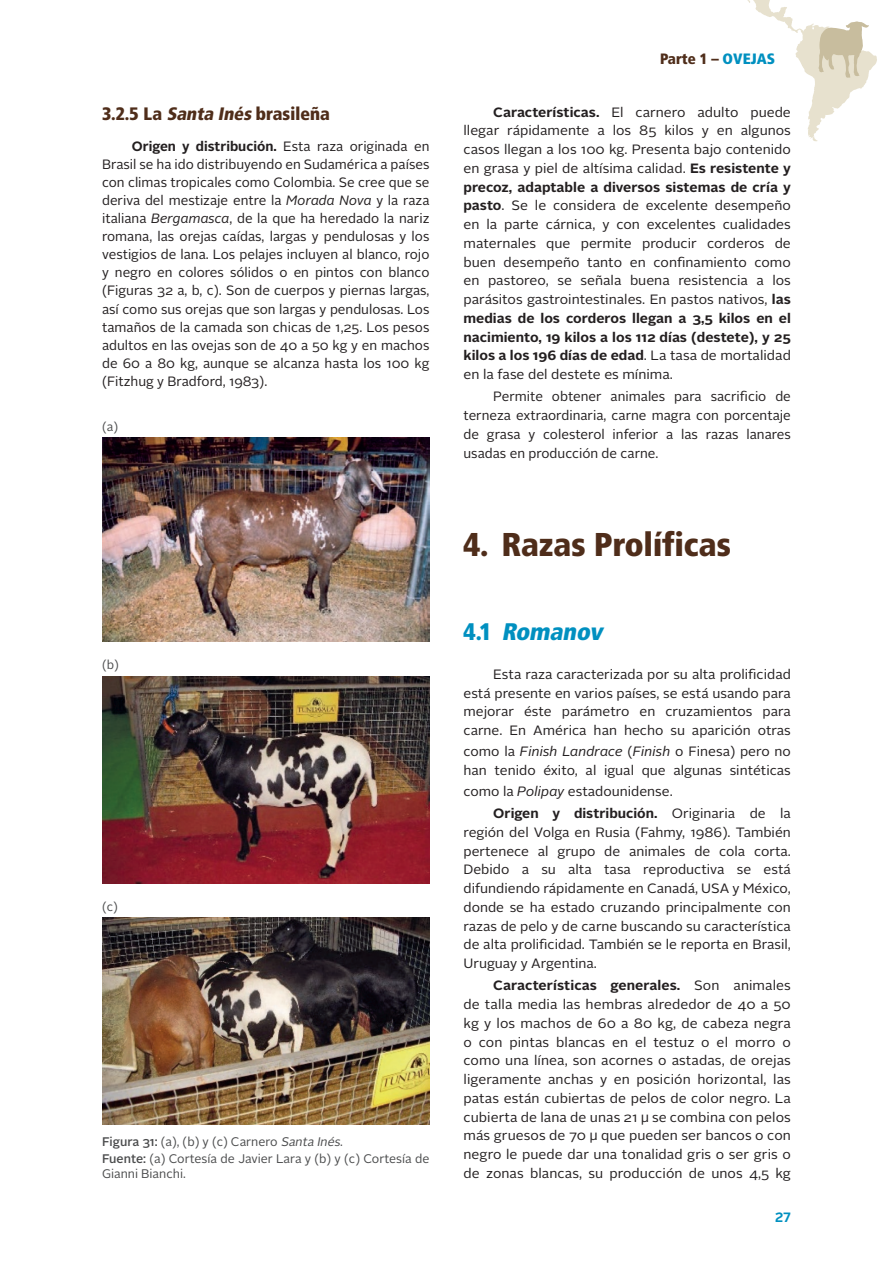
<style>
.page{position:relative;width:893px;height:1263px;background:#fff}
.page>*{position:absolute;margin:0;border:0;box-sizing:border-box;transform-origin:0 0}
.t1{font:33px "BVG Pos Auf Fett";color:#4f2d1a}
.t2{font:italic 24px "BVG Pos Auf Fett";color:#0090c0}
.t3{font:18px "BVG Pos Auf Fett";color:#4f2d1a}
.t4{font:15px "BVG Pos Auf Fett";color:#4f2d1a}
.t5{font:13.5px/18.8px "Alright Sans";color:#231f20;text-align:justify}
.t6{font:13.5px/18.8px "Alright Sans";color:#231f20;text-align:justify;scale:1.04 1}
.t7{font:700 13.5px "Alright Sans";color:#0090c0}
.t8{font:12.45px/17.1px "Alright Sans";color:#4b4c4d}
.s1{font-style:italic}
.s2{font-weight:700}
.s3{font-weight:500}
.s4{font-family:"BVG Fett";color:#0090c0}
.s5{font-style:normal}
</style>
<div class="page">
<svg style="left:747px;top:0;width:130px;height:141px"></svg>
<img style="left:102px;top:438px;width:328px;height:203px">
<img style="left:102px;top:676px;width:327px;height:207px">
<img style="left:102px;top:918px;width:328px;height:206px">
<h3 class="t3" style="left:102px;top:103px;width:229px">3.2.5 La <span class="s1">Santa Inés</span> brasileña</h3>
<p class="t5" style="left:102px;top:138px;width:329px;line-height:18px;text-indent:30px"><span class="s2">Origen y distribución.</span> Esta raza originada en Brasil se ha ido distribuyendo en Sudamérica a países con climas tropicales como Colombia. Se cree que se deriva del mestizaje entre la <span class="s1">Morada Nova</span> y la raza italiana <span class="s1">Bergamasca</span>, de la que ha heredado la nariz romana, las orejas caídas, largas y pendulosas y los vestigios de lana. Los pelajes incluyen al blanco, rojo y negro en colores sólidos o en pintos con blanco (Figuras 32 a, b, c). Son de cuerpos y piernas largas, así como sus orejas que son largas y pendulosas. Los tamaños de la camada son chicas de 1,25. Los pesos adultos en las ovejas son de 40 a 50 kg y en machos de 60 a 80 kg, aunque se alcanza hasta los 100 kg (Fitzhug y Bradford, 1983).</p>
<p class="t8" style="left:102px;top:418px;width:18px">(a)</p>
<p class="t8" style="left:102px;top:657px;width:18px">(b)</p>
<p class="t8" style="left:102px;top:898px;width:17px">(c)</p>
<p class="t8" style="left:102px;top:1133px;width:329px"><span class="s3">Figura 31:</span> (a), (b) y (c) Carnero <span class="s1">Santa Inés</span>.<br><span class="s3">Fuente:</span> (a) Cortesía de Javier Lara y (b) y (c) Cortesía de</p>
<p class="t8" style="left:102px;top:1165px;width:85px">Gianni Bianchi.</p>
<p class="t4" style="left:660px;top:50px;width:117px">Parte 1 – <span class="s4">OVEJAS</span></p>
<p class="t6" style="left:463px;top:103px;width:316px;text-indent:30px"><span class="s2">Características.</span> El carnero adulto puede llegar rápidamente a los 85 kilos y en algunos casos llegan a los 100 kg. Presenta bajo contenido en grasa y piel de altísima calidad. <span class="s2">Es resistente y precoz, adaptable a diversos sistemas de cría y pasto</span>. Se le considera de excelente desempeño en la parte cárnica, y con excelentes cualidades maternales que permite producir corderos de buen desempeño tanto en confinamiento como en pastoreo, se señala buena resistencia a los parásitos gastrointestinales. En pastos nativos, <span class="s2">las medias de los corderos llegan a 3,5 kilos en el nacimiento, 19 kilos a los 112 días (destete), y 25 kilos a los 196 días de edad</span>. La tasa de mortalidad en la fase del destete es mínima.</p>
<p class="t5" style="left:463px;top:387px;width:329px;text-indent:30px">Permite obtener animales para sacrificio de terneza extraordinaria, carne magra con porcentaje de grasa y colesterol inferior a las razas lanares usadas en producción de carne.</p>
<h1 class="t1" style="left:463px;top:524px;width:269px">4. Razas Prolíficas</h1>
<h2 class="t2" style="left:463px;top:617px;width:145px"><span class="s5">4 .1</span> Romanov</h2>
<p class="t5" style="left:463px;top:665px;width:329px;text-indent:30px">Esta raza caracterizada por su alta prolificidad está presente en varios países, se está usando para mejorar éste parámetro en cruzamientos para carne. En América han hecho su aparición otras</p>
<p class="t5" style="left:463px;top:742px;width:329px">como la <span class="s1">Finish Landrace</span> (<span class="s1">Finish</span> o Finesa) pero no han tenido éxito, al igual que algunas sintéticas</p>
<p class="t5" style="left:493px;top:780px;width:299px;line-height:22.2px;text-indent:-30px">como la <span class="s1">Polipay</span> estadounidense.<br><span class="s2">Origen y distribución.</span> Originaria de la</p>
<p class="t5" style="left:463px;top:823px;width:329px">región del Volga en Rusia (Fahmy, 1986). También pertenece al grupo de animales de cola corta.<br>Debido a su alta tasa reproductiva se está difundiendo rápidamente en Canadá, USA y México, donde se ha estado cruzando principalmente con razas de pelo y de carne buscando su característica de alta prolificidad. También se le reporta en Brasil, Uruguay y Argentina.</p>
<p class="t6" style="left:463px;top:976px;width:316px;text-indent:30px"><span class="s2">Características generales.</span> Son animales de talla media las hembras alrededor de 40 a 50 kg y los machos de 60 a 80 kg, de cabeza negra o con pintas blancas en el testuz o el morro o como una línea, son acornes o astadas, de orejas ligeramente anchas y en posición horizontal, las patas están cubiertas de pelos de color negro. La cubierta de lana de unas 21 µ se combina con pelos más gruesos de 70 µ que pueden ser bancos o con negro le puede dar una tonalidad gris o ser gris o de zonas blancas, su producción de unos 4,5 kg</p>
<p class="t7" style="left:775px;top:1208px;width:18px">27</p>
</div>
